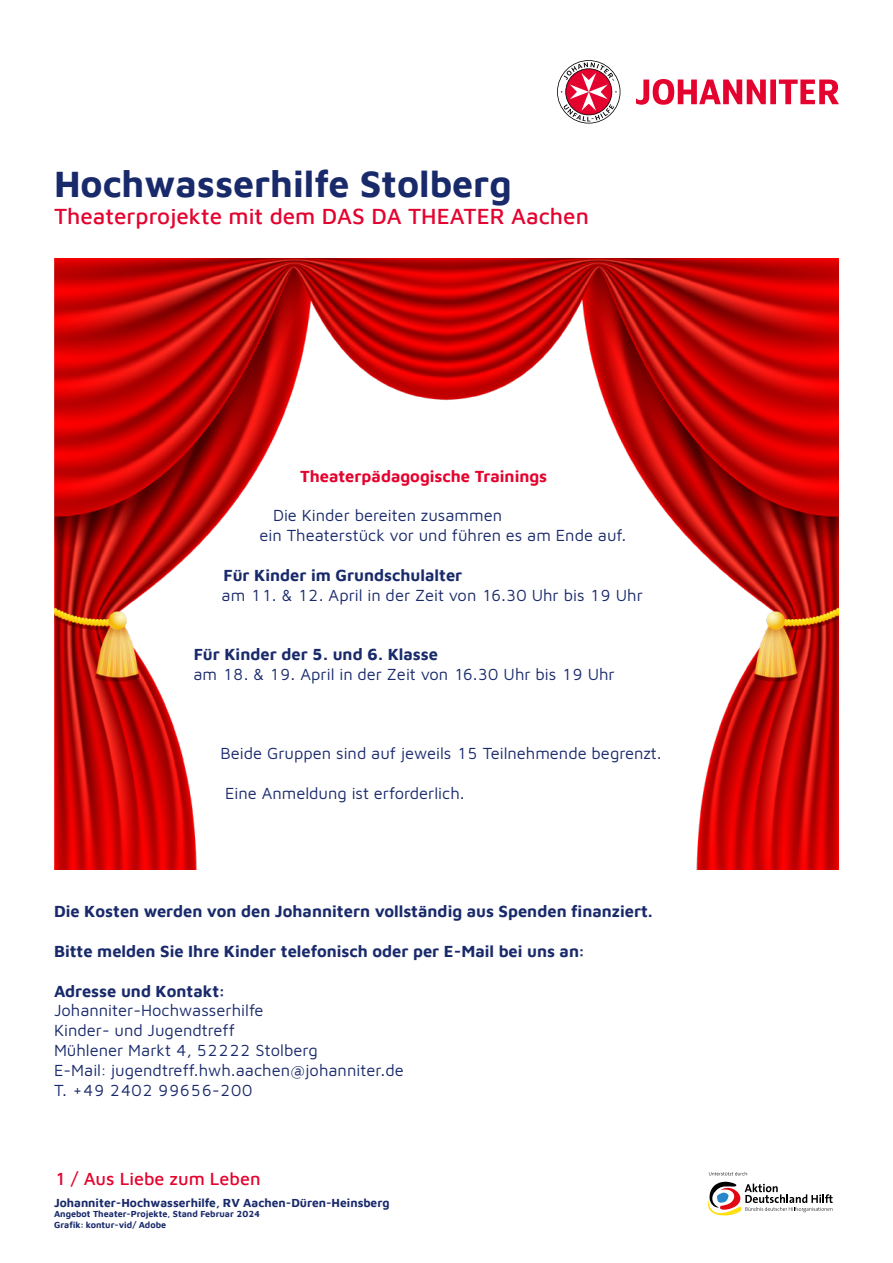
<style>
.page{position:relative;width:893px;height:1263px;background:#fff}
.page>*{position:absolute;margin:0;border:0;box-sizing:border-box;transform-origin:0 0}
.Head_blau{font:700 37.5px "Maven Johanniter";color:#192a6b}
.Subhead_Medium_Rot{font:500 22.5px "Maven Johanniter";color:#e4032e}
.t1{font:500 18px "Maven Johanniter";color:#e4032e}
.t2{font:16.5px/19.8px "Maven Johanniter";color:#192a6b}
.t3{font:700 16.5px "Maven Johanniter";color:#192a6b}
.t4{font:700 16.5px "Maven Johanniter";color:#e4032e}
.t5{font:700 12px "Maven Johanniter";color:#192a6b}
.t6{font:700 9px/10.8px "Maven Johanniter";color:#192a6b}
.s1{font-weight:700}
</style>
<div class="page">
<svg style="left:557px;top:60px;width:282px;height:64px"></svg>
<img style="left:54px;top:258px;width:785px;height:611px">
<svg style="left:708px;top:1181px;width:125px;height:35px"></svg>
<svg style="left:709px;top:1172px;width:39px;height:3px"></svg>
<p class="Head_blau" style="left:54px;top:158px;width:459px">Hochwasserhilfe Stolberg</p>
<p class="Subhead_Medium_Rot" style="left:54px;top:201px;width:536px">Theaterprojekte mit dem DAS DA THEATER Aachen</p>
<p class="t4" style="left:300px;top:464px;width:249px">Theaterpädagogische Trainings</p>
<p class="t2" style="left:260px;top:505px;width:368px;text-indent:14px">Die Kinder bereiten zusammen<br>ein Theaterstück vor und führen es am Ende auf.</p>
<p class="t2" style="left:222px;top:564px;width:423px"><span class="s1">Für Kinder im Grundschulalter<br></span>am 11. &amp; 12. April in der Zeit von 16.30 Uhr bis 19 Uhr</p>
<p class="t2" style="left:194px;top:643px;width:423px"><span class="s1">Für Kinder der 5. und 6. Klasse<br></span>am 18. &amp; 19. April in der Zeit von 16.30 Uhr bis 19 Uhr</p>
<p class="t2" style="left:220px;top:742px;width:443px">Beide Gruppen sind auf jeweils 15 Teilnehmende begrenzt.</p>
<p class="t2" style="left:225px;top:782px;width:241px">Eine Anmeldung ist erforderlich.</p>
<p class="t3" style="left:54px;top:900px;width:600px">Die Kosten werden von den Johannitern vollständig aus Spenden finanziert.</p>
<p class="t3" style="left:54px;top:940px;width:531px">Bitte melden Sie Ihre Kinder telefonisch oder per E-Mail bei uns an:</p>
<p class="t3" style="left:54px;top:979px;width:172px">Adresse und Kontakt:</p>
<p class="t2" style="left:54px;top:1000px;width:211px">Johanniter-Hochwasserhilfe</p>
<p class="t2" style="left:54px;top:1020px;width:182px">Kinder- und Jugendtreff</p>
<p class="t2" style="left:54px;top:1039px;width:266px">Mühlener Markt 4, 52222 Stolberg</p>
<p class="t2" style="left:54px;top:1059px;width:351px">E-Mail: jugendtreff.hwh.aachen@johanniter.de</p>
<p class="t2" style="left:54px;top:1079px;width:200px">T. +49 2402 99656-200</p>
<p class="t1" style="left:54px;top:1166px;width:208px">1 / Aus Liebe zum Leben</p>
<p class="t5" style="left:54px;top:1194px;width:337px">Johanniter-Hochwasserhilfe, RV Aachen-Düren-Heinsberg</p>
<p class="t6" style="left:54px;top:1208px;width:208px">Angebot Theater-Projekte, Stand Februar 2024<br>Grafik: kontur-vid/ Adobe</p>
</div>
